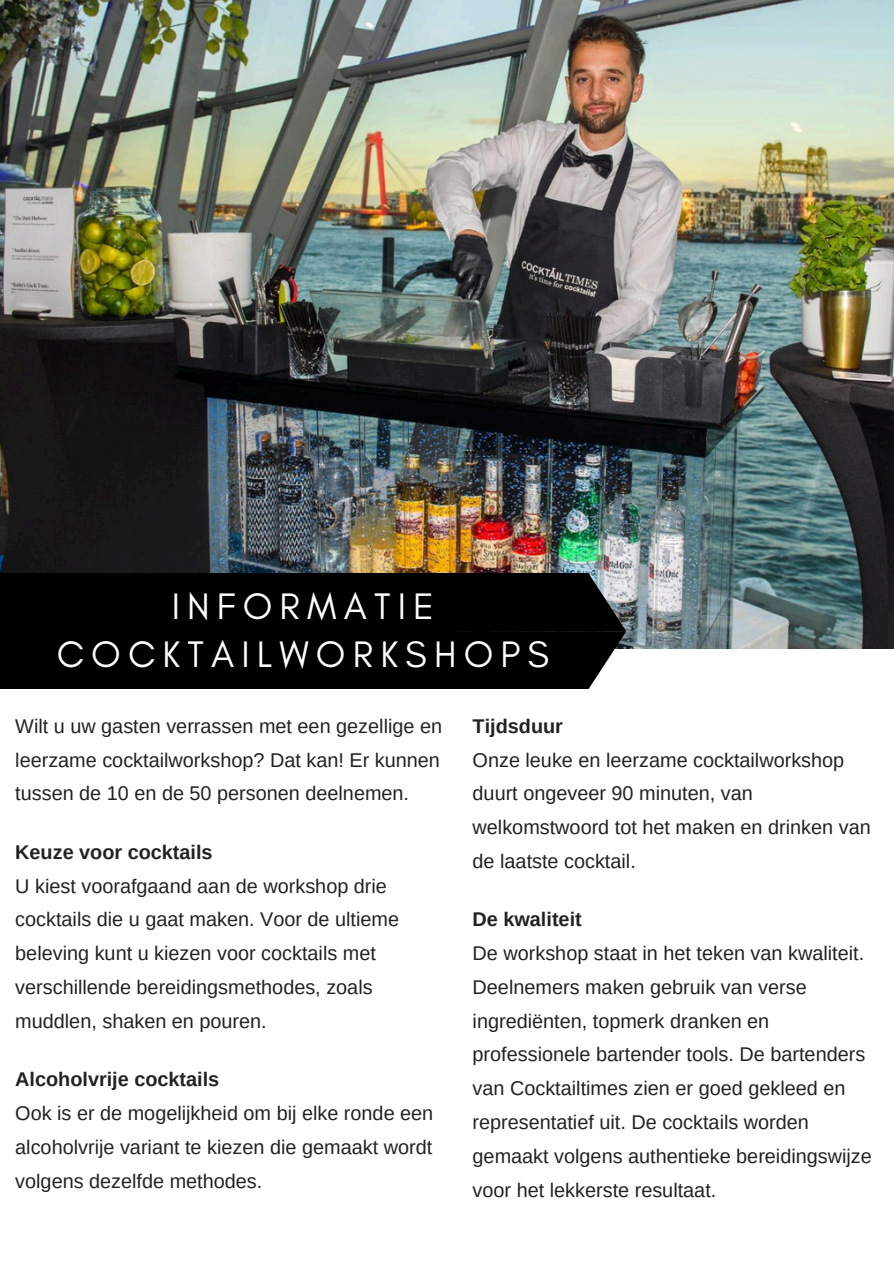
<style>
.page{position:relative;width:894px;height:1264px;background:#fff}
.page>*{position:absolute;margin:0;border:0;box-sizing:border-box;transform-origin:0 0}
.t1{font:37.5px/48.3px "Glacial Indifference";letter-spacing:.19em;color:#fff;text-align:center}
.t2{font:19.8px/33.8px "Arimo";color:#222}
.t3{font:700 19.8px "Arimo";color:#222}
</style>
<div class="page">
<img style="left:0;top:0;width:893px;height:648px">
<div style="left:0;top:573px;width:454px;height:115px;background:#000"></div>
<svg style="left:454px;top:573px;width:171px;height:115px;background:#151516"></svg>
<p class="t1" style="left:57px;top:581px;width:493px">INFORMATIE<br>COCKTAILWORKSHOPS</p>
<p class="t2" style="left:15px;top:709px;width:428px;text-align:justify">Wilt u uw gasten verrassen met een gezellige en leerzame cocktailworkshop? Dat kan! Er kunnen tussen de 10 en de 50 personen deelnemen.</p>
<p class="t3" style="left:15px;top:840px;width:199px">Keuze voor cocktails</p>
<p class="t2" style="left:15px;top:868px;width:385px">U kiest voorafgaand aan de workshop drie cocktails die u gaat maken. Voor de ultieme beleving kunt u kiezen voor cocktails met verschillende bereidingsmethodes, zoals muddlen, shaken en pouren.</p>
<p class="t3" style="left:15px;top:1068px;width:205px">Alcoholvrije cocktails</p>
<p class="t2" style="left:15px;top:1096px;width:419px;text-align:justify">Ook is er de mogelijkheid om bij elke ronde een alcoholvrije variant te kiezen die gemaakt wordt volgens dezelfde methodes.</p>
<p class="t3" style="left:472px;top:714px;width:92px">Tijdsduur</p>
<p class="t2" style="left:472px;top:742px;width:399px">Onze leuke en leerzame cocktailworkshop duurt ongeveer 90 minuten, van welkomstwoord tot het maken en drinken van de laatste cocktail.</p>
<h1 class="t3" style="left:472px;top:908px;width:111px">De kwaliteit</h1>
<p class="t2" style="left:472px;top:936px;width:401px">De workshop staat in het teken van kwaliteit.<br>Deelnemers maken gebruik van verse ingrediënten, topmerk dranken en professionele bartender tools. De bartenders van Cocktailtimes zien er goed gekleed en representatief uit. De cocktails worden gemaakt volgens authentieke bereidingswijze voor het lekkerste resultaat.</p>
</div>
